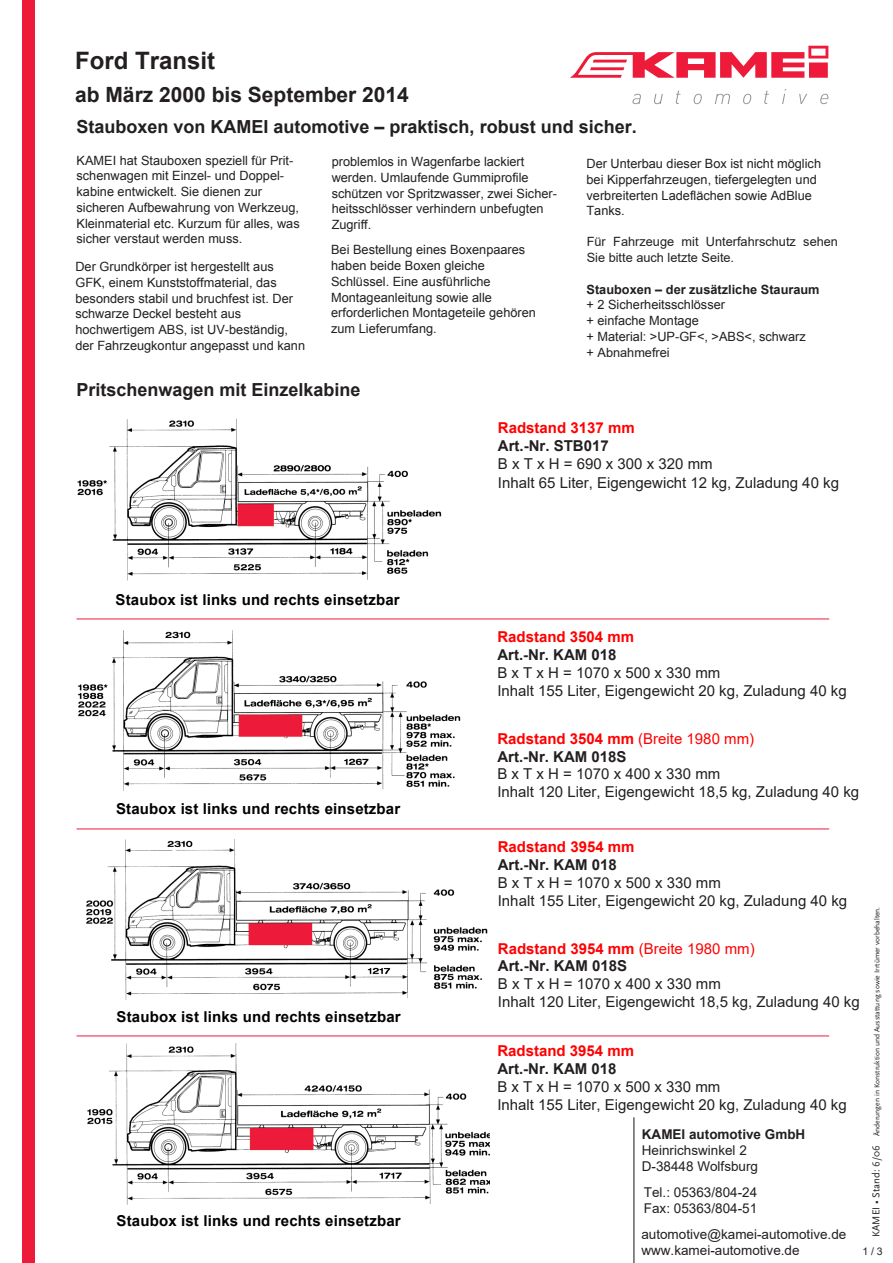
<style>
.page{position:relative;width:893px;height:1263px;background:#fff}
.page>*{position:absolute;margin:0;border:0;box-sizing:border-box;transform-origin:0 0}
.t1{font:700 24px "Arial";color:#231f20}
.t2{font:700 21px "Arial";color:#231f20}
.t3{font:700 18px "Arial";color:#231f20}
.t4{font:15px/18px "Arial";color:#231f20}
.t5{font:15px/18px "Arial";color:#231f20}
.t6{font:700 15px "Arial";letter-spacing:.01em;color:#000}
.t7{font:700 15px/17.7px "Arial";color:#231f20}
.t8{font:700 15px/17.7px "Arial";color:#231f20}
.t9{font:700 15px "Arial";color:#f00}
.t10{font:700 15px "Arial";color:#f00}
.t11{font:13.5px/16.2px "Arial";color:#231f20}
.t12{font:700 13.5px "Arial";color:#231f20}
.t13{font:12.75px/15.8px "Arial";color:#231f20}
.t14{font:12.75px/15.8px "Arial";color:#231f20}
.t15{font:700 12.75px "Arial";color:#231f20}
.t16{font:10.5px "Scala Sans";color:#231f20}
.t17{font:10.5px "Arial";color:#231f20}
.t18{font:7.5px "Scala Sans";color:#231f20}
.s1{color:#f00}
.s2{font-weight:400;color:#f00}
</style>
<div class="page">
<svg style="left:570px;top:46px;width:258px;height:32px"></svg>
<svg style="left:632px;top:94px;width:9px;height:10px"></svg>
<svg style="left:654px;top:94px;width:9px;height:10px"></svg>
<svg style="left:676px;top:91px;width:5px;height:13px"></svg>
<svg style="left:694px;top:94px;width:8px;height:10px"></svg>
<svg style="left:715px;top:94px;width:15px;height:10px"></svg>
<svg style="left:743px;top:94px;width:8px;height:10px"></svg>
<svg style="left:764px;top:91px;width:5px;height:13px"></svg>
<svg style="left:782px;top:89px;width:4px;height:15px"></svg>
<svg style="left:799px;top:94px;width:8px;height:10px"></svg>
<svg style="left:820px;top:94px;width:8px;height:10px"></svg>
<img style="left:77px;top:418px;width:365px;height:163px">
<div style="left:22px;top:0;width:13px;height:1263px;background:#ed1a3a"></div>
<hr style="left:633px;top:1117px;width:2px;height:146px;background:#636366">
<img style="left:78px;top:630px;width:383px;height:161px">
<img style="left:86px;top:839px;width:402px;height:161px">
<img style="left:87px;top:1043px;width:402px;height:162px">
<hr style="left:77px;top:618px;width:752px;height:1px;background:#ed1a3a">
<hr style="left:77px;top:828px;width:752px;height:1px;background:#ed1a3a">
<hr style="left:77px;top:1035px;width:752px;height:1px;background:#ed1a3a">
<h1 class="t1" style="left:75px;top:44px;width:142px">Ford Transit</h1>
<h2 class="t2" style="left:75px;top:81px;width:335px">ab März 2000 bis September 2014</h2>
<h3 class="t3" style="left:77px;top:115px;width:562px">Stauboxen von KAMEI automotive – praktisch, robust und sicher.</h3>
<p class="t13" style="left:77px;top:152px;width:225px">KAMEI hat Stauboxen speziell für Prit&shy;schenwagen mit Einzel- und Doppel&shy;kabine entwickelt. Sie dienen zur sicheren Aufbewahrung von Werkzeug, Kleinmaterial etc. Kurzum für alles, was sicher verstaut werden muss.</p>
<p class="t13" style="left:75px;top:259px;width:231px">Der Grundkörper ist hergestellt aus GFK, einem Kunststoffmaterial, das besonders stabil und bruchfest ist. Der schwarze Deckel besteht aus hochwertigem ABS, ist UV-beständig, der Fahrzeugkontur angepasst und kann</p>
<p class="t13" style="left:332px;top:154px;width:227px">problemlos in Wagenfarbe lackiert werden. Umlaufende Gummiprofile schützen vor Spritzwasser, zwei Sicher&shy;heitsschlösser verhindern unbefugten<br>Zugriff.</p>
<p class="t13" style="left:331px;top:242px;width:206px">Bei Bestellung eines Boxenpaares haben beide Boxen gleiche<br>Schlüssel. Eine ausführliche<br>Montageanleitung sowie alle erforderlichen Montageteile gehören zum Lieferumfang.</p>
<p class="t13" style="left:586px;top:156px;width:236px">Der Unterbau dieser Box ist nicht möglich bei Kipperfahrzeugen, tiefergelegten und verbreiterten Ladeflächen sowie AdBlue Tanks.</p>
<p class="t14" style="left:587px;top:234px;width:253px">Für Fahrzeuge mit Unterfahrschutz sehen<br>Sie bitte auch letzte Seite.</p>
<p class="t15" style="left:586px;top:281px;width:235px">Stauboxen – der zusätzliche Stauraum</p>
<p class="t13" style="left:586px;top:297px;width:221px">+ 2 Sicherheitsschlösser<br>+ einfache Montage<br>+ Material: &gt;UP-GF&lt;, &gt;ABS&lt;, schwarz + Abnahmefrei</p>
<h3 class="t3" style="left:77px;top:377px;width:286px">Pritschenwagen mit Einzelkabine</h3>
<p class="t6" style="left:116px;top:589px;width:286px">Staubox ist links und rechts einsetzbar</p>
<p class="t6" style="left:116px;top:798px;width:286px">Staubox ist links und rechts einsetzbar</p>
<p class="t6" style="left:117px;top:1006px;width:286px">Staubox ist links und rechts einsetzbar</p>
<p class="t6" style="left:117px;top:1210px;width:286px">Staubox ist links und rechts einsetzbar</p>
<p class="t9" style="left:498px;top:418px;width:138px">Radstand 3137 mm</p>
<p class="t7" style="left:498px;top:437px;width:112px">Art.-Nr. STB017</p>
<p class="t5" style="left:498px;top:455px;width:343px">B x T x H = 690 x 300 x 320 mm<br>Inhalt 65 Liter, Eigengewicht 12 kg, Zuladung 40 kg</p>
<p class="t9" style="left:497px;top:626px;width:138px">Radstand 3504 mm</p>
<p class="t7" style="left:497px;top:646px;width:121px">Art.-Nr. KAM 018</p>
<p class="t5" style="left:497px;top:663px;width:351px">B x T x H = 1070 x 500 x 330 mm<br>Inhalt 155 Liter, Eigengewicht 20 kg, Zuladung 40 kg</p>
<p class="t7" style="left:497px;top:730px;width:258px"><span class="s1">Radstand 3504 mm</span> <span class="s2">(Breite 1980 mm)<br></span>Art.-Nr. KAM 018S</p>
<p class="t5" style="left:497px;top:765px;width:363px">B x T x H = 1070 x 400 x 330 mm<br>Inhalt 120 Liter, Eigengewicht 18,5 kg, Zuladung 40 kg</p>
<p class="t10" style="left:498px;top:836px;width:138px">Radstand 3954 mm</p>
<p class="t8" style="left:498px;top:856px;width:121px">Art.-Nr. KAM 018</p>
<p class="t4" style="left:498px;top:873px;width:351px">B x T x H = 1070 x 500 x 330 mm<br>Inhalt 155 Liter, Eigengewicht 20 kg, Zuladung 40 kg</p>
<p class="t8" style="left:498px;top:940px;width:258px"><span class="s1">Radstand 3954 mm</span> <span class="s2">(Breite 1980 mm)<br></span>Art.-Nr. KAM 018S</p>
<p class="t4" style="left:498px;top:975px;width:363px">B x T x H = 1070 x 400 x 330 mm<br>Inhalt 120 Liter, Eigengewicht 18,5 kg, Zuladung 40 kg</p>
<p class="t10" style="left:497px;top:1040px;width:138px">Radstand 3954 mm</p>
<p class="t8" style="left:497px;top:1060px;width:121px">Art.-Nr. KAM 018</p>
<p class="t4" style="left:497px;top:1078px;width:351px">B x T x H = 1070 x 500 x 330 mm<br>Inhalt 155 Liter, Eigengewicht 20 kg, Zuladung 40 kg</p>
<p class="t12" style="left:642px;top:1124px;width:165px">KAMEI automotive GmbH</p>
<p class="t18" style="left:872px;top:1136px;width:231px;rotate:-90deg">Änderungen in Konstruktion und Ausstattung sowie Irrtümer vorbehalten.</p>
<p class="t11" style="left:642px;top:1142px;width:118px">Heinrichswinkel 2<br>D-38448 Wolfsburg</p>
<p class="t11" style="left:644px;top:1184px;width:115px">Tel.: 05363/804-24<br>Fax: 05363/804-51</p>
<p class="t11" style="left:641px;top:1226px;width:207px">automotive@kamei-automotive.de www.kamei-automotive.de</p>
<p class="t16" style="left:870px;top:1237px;width:93px;rotate:-90deg">KAMEI • Stand: 6/06</p>
<p class="t17" style="left:862px;top:1244px;width:22px">1 / 3</p>
</div>
